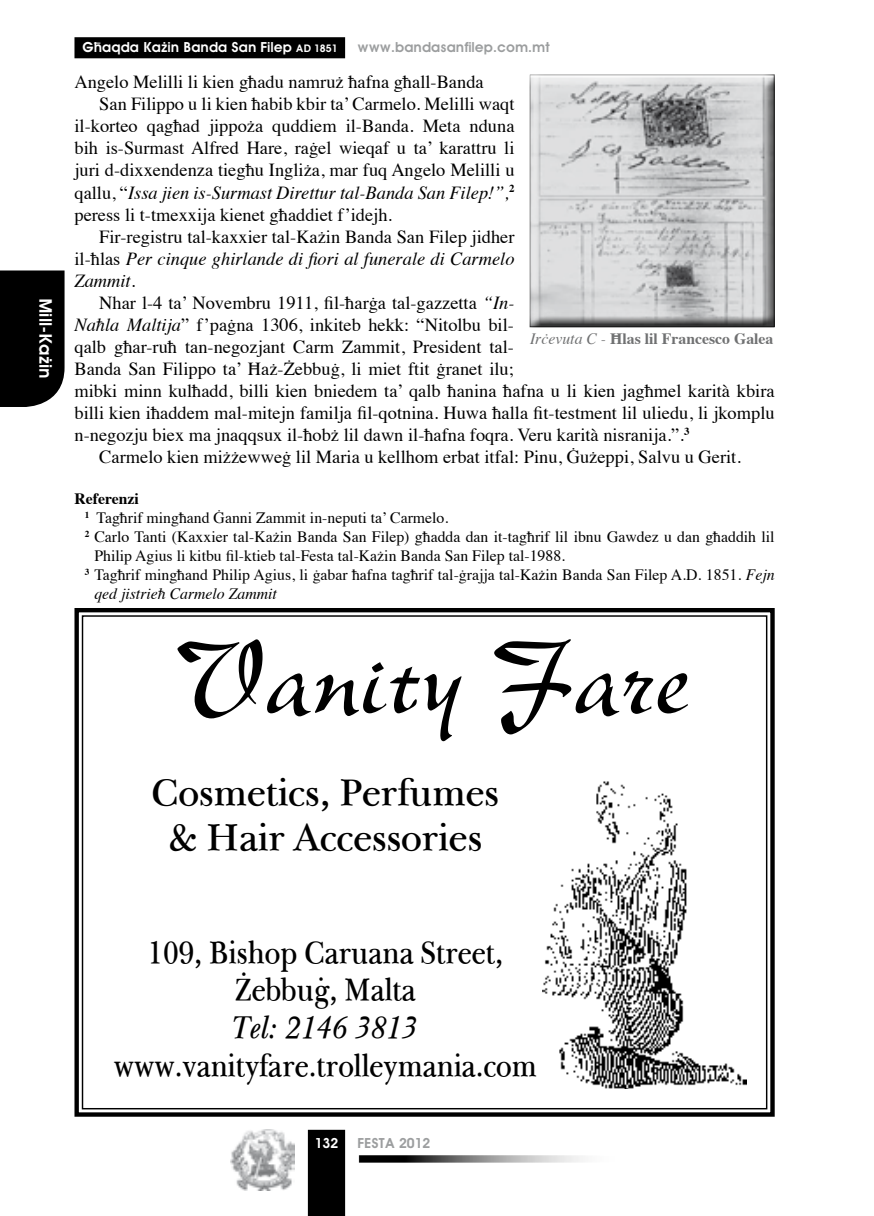
<style>
.page{position:relative;width:874px;height:1216px;background:#fff}
.page>*{position:absolute;margin:0;border:0;box-sizing:border-box;transform-origin:0 0}
.t1{font:112.7px "New Berolina";color:#000}
.t2{font:37.8px/45.3px "Basketville";color:#000;text-align:center}
.t3{font:31.5px/37.8px "Basketville";color:#000;text-align:center;scale:.9 1}
.t4{font:italic 31.5px "Basketville";color:#000;scale:.9 1}
.t5{font:18.38px "Times";color:#000}
.t6{font:italic 18.38px "Times";color:#000}
.t7{font:17.5px "M Avant Garde Demi";color:#fff}
.t8{font:15.75px "Times";color:#000}
.t9{font:700 15.75px "Times";color:#707172}
.t10{font:italic 15.75px "Times";color:#000}
.t11{font:700 15.75px "Times";color:#000}
.t12{font:14px "M Avant Garde Demi";color:#fff}
.t13{font:14px "M Avant Garde Demi";color:#9c9e9f}
.s1{font-size:10.5px}
.s2{font-style:normal}
.s3{font-style:italic}
.s4{font-weight:400;font-style:italic}
</style>
<div class="page">
<div style="left:75px;top:38px;width:269px;height:19px;background:#000"></div>
<div style="left:74px;top:37px;width:271px;height:21px;border:2px solid #000"></div>
<svg style="left:361px;top:1158px;width:222px;height:1px"></svg>
<div style="left:358px;top:1155px;width:271px;height:7px;border:2px solid #000"></div>
<img style="left:231px;top:1129px;width:64px;height:61px">
<div style="left:308px;top:1129px;width:37px;height:86px;background:#000"></div>
<div style="left:0;top:270px;width:65px;height:137px;background:#000"></div>
<svg style="left:74px;top:608px;width:701px;height:509px"></svg>
<div style="left:527px;top:74px;width:248px;height:254px;background:#000;opacity:.75"></div>
<img style="left:542px;top:780px;width:204px;height:308px">
<p class="t7" style="left:56px;top:298px;width:82px;rotate:90deg">Mill-KaΩin</p>
<p class="t12" style="left:82px;top:39px;width:257px">G˙aqda KaΩin Banda San Filep <span class="s1">AD 1851</span></p>
<p class="t13" style="left:357px;top:39px;width:193px">www.bandasanfilep.com.mt</p>
<p class="t5" style="left:74px;top:65px;width:410px">Angelo Melilli li kien għadu namruż ħafna għall-Banda</p>
<p class="t5" style="left:99px;top:87px;width:416px">San Filippo u li kien ħabib kbir ta’ Carmelo. Melilli waqt</p>
<p class="t5" style="left:74px;top:109px;width:441px">il-korteo qagħad jippoża quddiem il-Banda. Meta nduna</p>
<p class="t5" style="left:74px;top:131px;width:441px">bih is-Surmast Alfred Hare, raġel wieqaf u ta’ karattru li</p>
<p class="t5" style="left:74px;top:153px;width:441px">juri d-dixxendenza tiegħu Ingliża, mar fuq Angelo Melilli u</p>
<p class="t6" style="left:74px;top:176px;width:441px"><span class="s2">qallu, “</span>Issa jien is-Surmast Direttur tal-Banda San Filep!”,<sup>2</sup></p>
<p class="t5" style="left:74px;top:197px;width:319px">peress li t-tmexxija kienet għaddiet f’idejh.</p>
<p class="t5" style="left:99px;top:219px;width:416px">Fir-registru tal-kaxxier tal-Każin Banda San Filep jidher</p>
<p class="t6" style="left:74px;top:242px;width:441px"><span class="s2">il-ħlas</span> Per cinque ghirlande di fiori al funerale di Carmelo</p>
<p class="t6" style="left:74px;top:264px;width:62px">Zammit<span class="s2">.</span></p>
<p class="t5" style="left:99px;top:285px;width:416px">Nhar l-4 ta’ Novembru 1911, fil-ħarġa tal-gazzetta <span class="s3">“In-</span></p>
<p class="t5" style="left:74px;top:307px;width:441px"><span class="s3">Naħla Maltija</span>” f’paġna 1306, inkiteb hekk: “Nitolbu bil-</p>
<p class="t5" style="left:74px;top:329px;width:441px">qalb għar-ruħ tan-negozjant Carm Zammit, President tal-</p>
<p class="t5" style="left:74px;top:351px;width:441px">Banda San Filippo ta’ Ħaż-Żebbuġ, li miet ftit ġranet ilu;</p>
<p class="t5" style="left:74px;top:374px;width:701px">mibki minn kulħadd, billi kien bniedem ta’ qalb ħanina ħafna u li kien jagħmel karità kbira</p>
<p class="t5" style="left:74px;top:396px;width:701px">billi kien iħaddem mal-mitejn familja fil-qotnina. Huwa ħalla fit-testment lil uliedu, li jkomplu</p>
<p class="t5" style="left:74px;top:418px;width:616px">n-negozju biex ma jnaqqsux il-ħobż lil dawn il-ħafna foqra. Veru karità nisranija.”.<sup>3</sup></p>
<p class="t5" style="left:99px;top:440px;width:643px">Carmelo kien miżżewweġ lil Maria u kellhom erbat itfal: Pinu, Ġużeppi, Salvu u Gerit.</p>
<p class="t11" style="left:74px;top:484px;width:66px">Referenzi</p>
<p class="t8" style="left:85px;top:503px;width:365px"><sup>1</sup> Tagħrif mingħand Ġanni Zammit in-neputi ta’ Carmelo.</p>
<p class="t8" style="left:85px;top:522px;width:691px"><sup>2</sup> Carlo Tanti (Kaxxier tal-Każin Banda San Filep) għadda dan it-tagħrif lil ibnu Gawdez u dan għaddih lil</p>
<p class="t8" style="left:94px;top:541px;width:472px">Philip Agius li kitbu fil-ktieb tal-Festa tal-Każin Banda San Filep tal-1988.</p>
<p class="t8" style="left:85px;top:560px;width:691px"><sup>3</sup> Tagħrif mingħand Philip Agius, li ġabar ħafna tagħrif tal-ġrajja tal-Każin Banda San Filep A.D. 1851. <span class="s3">Fejn</span></p>
<p class="t10" style="left:94px;top:580px;width:184px">qed jistrieħ Carmelo Zammit</p>
<p class="t9" style="left:529px;top:324px;width:245px"><span class="s4">Irċevuta C -</span> Ħlas lil Francesco Galea</p>
<h1 class="t1" style="left:174px;top:610px;width:515px">Vanity Fare</h1>
<h2 class="t2" style="left:151px;top:769px;width:349px">Cosmetics, Perfumes &amp; Hair Accessories</h2>
<h3 class="t3" style="left:147px;top:933px;width:396px">109, Bishop Caruana Street,<br>Ûebbu©, Malta</h3>
<h3 class="t4" style="left:232px;top:1008px;width:208px">Tel: 2146 3813</h3>
<h3 class="t3" style="left:114px;top:1046px;width:471px">www.vanityfare.trolleymania.com</h3>
<p class="t12" style="left:314px;top:1134px;width:25px">132</p>
<p class="t13" style="left:357px;top:1134px;width:74px">FESTA 2012</p>
</div>
